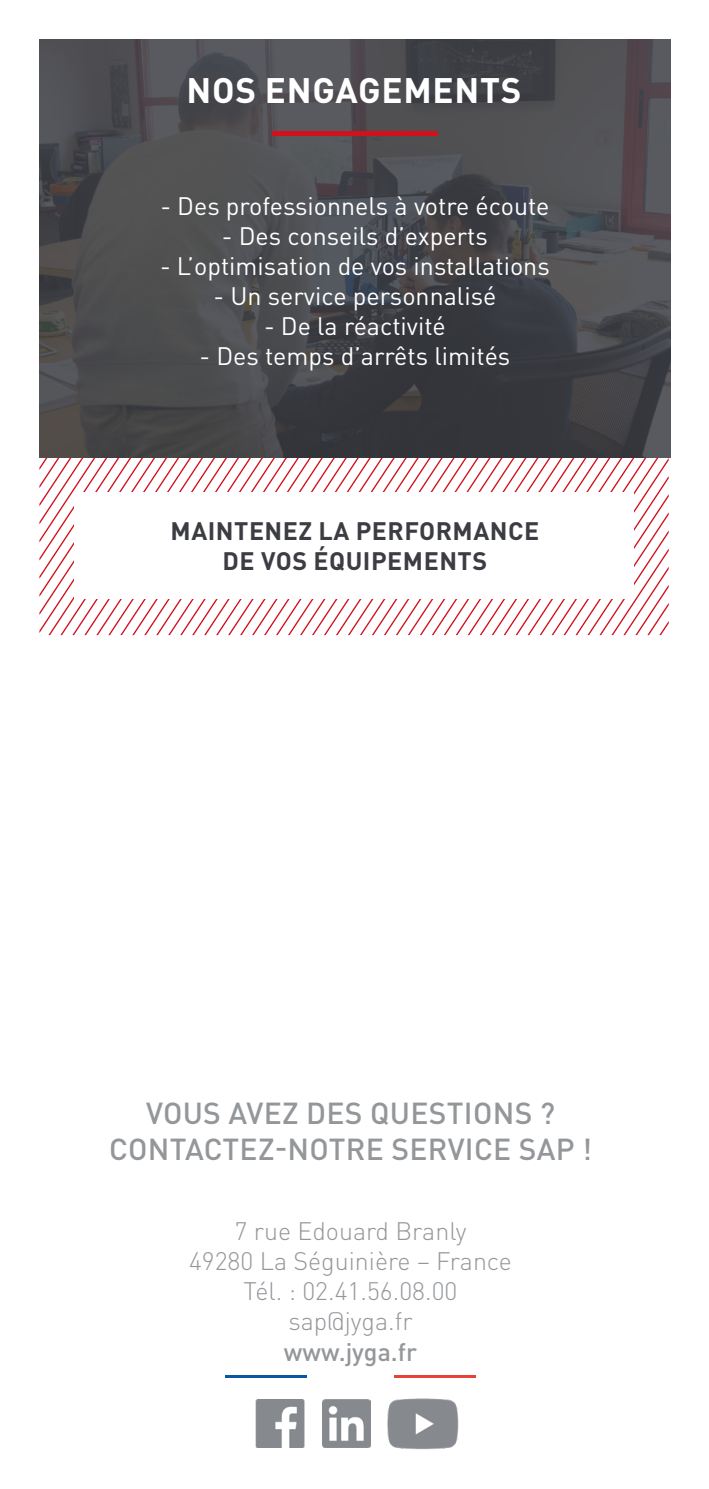
<style>
.page{position:relative;width:709px;height:1489px;background:#fff}
.page>*{position:absolute;margin:0;border:0;box-sizing:border-box;transform-origin:0 0}
.t1{font:700 35px "DIN Pro";letter-spacing:.02em;color:#fff}
.t2{font:500 30px "DIN Pro";letter-spacing:.01em;color:#94979a}
.t3{font:25px "DIN Pro";color:#fff}
.t4{font:300 25px "DIN Pro";color:#94979a}
.t5{font:700 25px "DIN Pro";letter-spacing:.02em;color:#3b3d43}
.t6{font:500 25px "DIN Pro";color:#94979a}
</style>
<div class="page">
<svg style="left:39px;top:39px;width:631px;height:419px;background:#48494d"></svg>
<svg style="left:39px;top:458px;width:629px;height:177px"></svg>
<div style="left:74px;top:492px;width:559px;height:106px;background:#fff"></div>
<div style="left:272px;top:131px;width:166px;height:5px;background:#d1121d"></div>
<img style="left:255px;top:1399px;width:116px;height:48px">
<img style="left:387px;top:1398px;width:72px;height:52px">
<hr style="left:226px;top:1375px;width:81px;height:2px;background:#0757a4">
<hr style="left:394px;top:1375px;width:81px;height:2px;background:#e84237">
<p class="t1" style="left:187px;top:61px;width:336px">NOS ENGAGEMENTS</p>
<p class="t3" style="left:160px;top:189px;width:390px">- Des professionnels à votre écoute</p>
<p class="t3" style="left:222px;top:219px;width:267px">- Des conseils d’experts</p>
<p class="t3" style="left:160px;top:249px;width:391px">- L’optimisation de vos installations</p>
<p class="t3" style="left:213px;top:279px;width:284px">- Un service personnalisé</p>
<p class="t3" style="left:264px;top:309px;width:183px">- De la réactivité</p>
<p class="t3" style="left:199px;top:339px;width:312px">- Des temps d’arrêts limités</p>
<p class="t5" style="left:170px;top:510px;width:370px">MAINTENEZ LA PERFORMANCE</p>
<p class="t5" style="left:223px;top:540px;width:266px">DE VOS ÉQUIPEMENTS</p>
<p class="t2" style="left:146px;top:1092px;width:410px">VOUS AVEZ DES QUESTIONS ?</p>
<p class="t2" style="left:109px;top:1128px;width:484px">CONTACTEZ-NOTRE SERVICE SAP !</p>
<p class="t4" style="left:234px;top:1214px;width:233px">7 rue Edouard Branly</p>
<p class="t4" style="left:189px;top:1244px;width:324px">49280 La Séguinière – France</p>
<p class="t4" style="left:244px;top:1274px;width:215px">Tél. : 02.41.56.08.00</p>
<p class="t4" style="left:288px;top:1304px;width:126px">sap@jyga.fr</p>
<p class="t6" style="left:284px;top:1334px;width:135px">www.jyga.fr</p>
</div>
